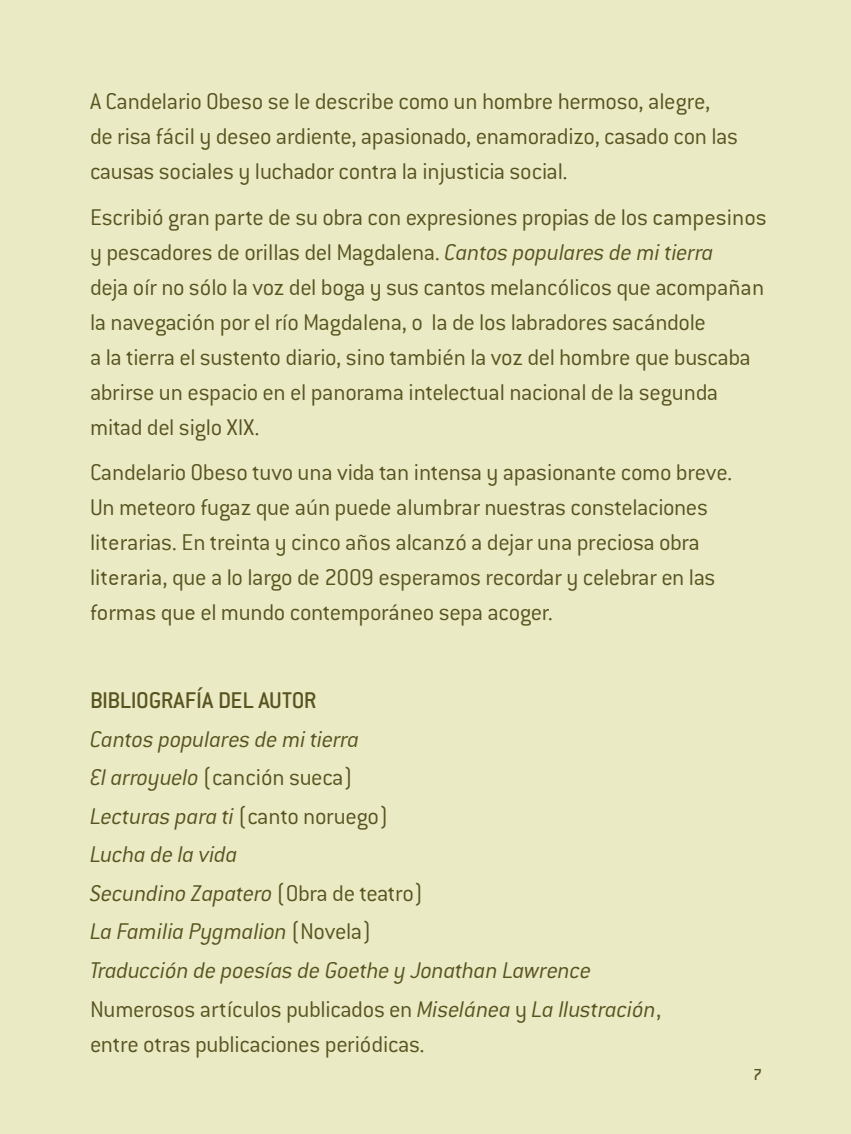
<style>
.page{position:relative;width:851px;height:1134px;background:#fff}
.page>*{position:absolute;margin:0;border:0;box-sizing:border-box;transform-origin:0 0}
.t1{font:300 25px/35px "Conduit ITC";letter-spacing:-.015em;color:#58531f}
.t2{font:italic 300 25px/38.5px "Conduit ITC";letter-spacing:-.015em;color:#58531f}
.t3{font:500 25px "Conduit ITC";letter-spacing:-.005em;color:#58531f}
.t4{font:500 17.5px "Conduit ITC";color:#58531f}
.s1{font-family:"Conduit ITC Light";font-weight:400}
.s2{font-style:italic}
.s3{font-style:normal}
</style>
<div class="page">
<div style="left:0;top:0;width:850px;height:1134px;background:#eaeac5"></div>
<p class="t1" style="left:90px;top:84px;width:649px">A Candelario Obeso se le describe como un hombre hermoso, alegre, de risa fácil y deseo ardiente, apasionado, enamoradizo, casado con las causas sociales y luchador contra la injusticia social.</p>
<p class="t1" style="left:90px;top:199px;width:678px">Escribió gran parte de su obra con expresiones propias de los <span class="s1">campesinos </span>y pescadores de orillas del Magdalena. <span class="s2">Cantos populares de mi tierra<br></span>deja oír no sólo la voz del boga y sus cantos melancólicos que acompa<span class="s1">ñan </span>la navegación por el río Magdalena, o la de los labradores sacándole<br>a la tierra el sustento diario, sino también la voz del hombre que buscaba abrirse un espacio en el panorama intelectual nacional de la segunda mitad del siglo XIX.</p>
<p class="t1" style="left:90px;top:455px;width:643px">Candelario Obeso tuvo una vida tan intensa y apasionante como breve.<br>Un meteoro fugaz que aún puede alumbrar nuestras constelaciones <span class="s1">liter</span>arias. En treinta y cinco años alcanzó a dejar una preciosa obra <span class="s1">literaria,</span> que a lo largo de 2009 esperamos recordar y celebrar en las <span class="s1">formas que</span> el mundo contemporáneo sepa acoger.</p>
<p class="t3" style="left:90px;top:686px;width:228px">BIBLIOGRAFÍA DEL AUTOR</p>
<p class="t2" style="left:90px;top:720px;width:572px">Cantos populares de mi tierra<br>El arroyuelo <span class="s3">(canción sueca)<br></span>Lecturas para ti <span class="s3">(canto noruego)<br></span>Lucha de la vida<br>Secundino Zapatero <span class="s3">(Obra de teatro)<br></span>La Familia Pygmalion <span class="s3">(Novela)<br></span>Traducción de poesías de Goethe y Jonathan Lawrence <span class="s3">Numerosos artículos publicados en</span> Miselánea <span class="s3">y</span> La Ilustración<span class="s3">,</span></p>
<p class="t1" style="left:90px;top:1026px;width:336px">entre otras publicaciones periódicas.</p>
<p class="t4" style="left:740px;top:1065px;width:23px">77</p>
</div>
